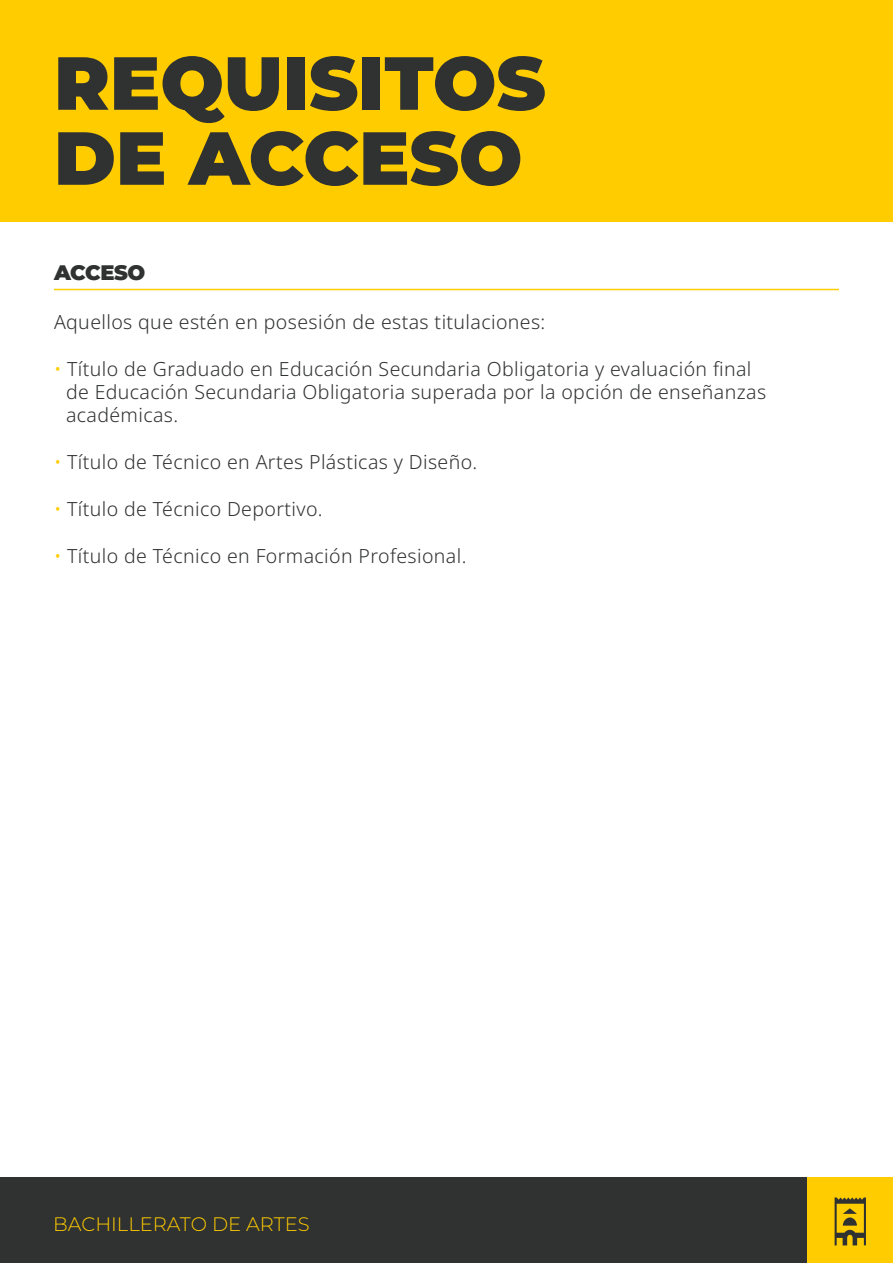
<style>
.page{position:relative;width:893px;height:1263px;background:#fff}
.page>*{position:absolute;margin:0;border:0;box-sizing:border-box;transform-origin:0 0}
.t1{font:900 75px "Montserrat";color:#303131}
.t2{font:900 21px "Montserrat";letter-spacing:-.02em;color:#303131}
.t3{font:300 19.5px/23.4px "Noto Sans";letter-spacing:.02em;color:#303131}
.t4{font:300 19.5px "Montserrat";color:#fc0}
.s1{color:#fc0}
</style>
<div class="page">
<div style="left:0;top:1177px;width:807px;height:86px;background:#303131"></div>
<div style="left:807px;top:1177px;width:86px;height:86px;background:#fc0"></div>
<svg style="left:835px;top:1197px;width:31px;height:48px"></svg>
<div style="left:0;top:0;width:893px;height:222px;background:#fc0"></div>
<hr style="left:54px;top:289px;width:785px;height:1px;background:#fc0">
<p class="t1" style="left:54px;top:33px;width:493px">REQUISITOS</p>
<p class="t1" style="left:54px;top:108px;width:470px">DE ACCESO</p>
<p class="t2" style="left:54px;top:259px;width:93px">ACCESO</p>
<p class="t3" style="left:54px;top:310px;width:493px">Aquellos que estén en posesión de estas titulaciones:</p>
<p class="t3" style="left:66px;top:357px;width:702px;text-indent:-12px"><span class="s1">•</span> Título de Graduado en Educación Secundaria Obligatoria y evaluación final de Educación Secundaria Obligatoria superada por la opción de enseñanzas académicas.</p>
<p class="t3" style="left:54px;top:451px;width:425px"><span class="s1">•</span> Título de Técnico en Artes Plásticas y Diseño.</p>
<p class="t3" style="left:54px;top:498px;width:270px"><span class="s1">•</span> Título de Técnico Deportivo.</p>
<p class="t3" style="left:54px;top:544px;width:414px"><span class="s1">•</span> Título de Técnico en Formación Profesional.</p>
<p class="t4" style="left:53px;top:1211px;width:258px">BACHILLERATO DE ARTES</p>
</div>
